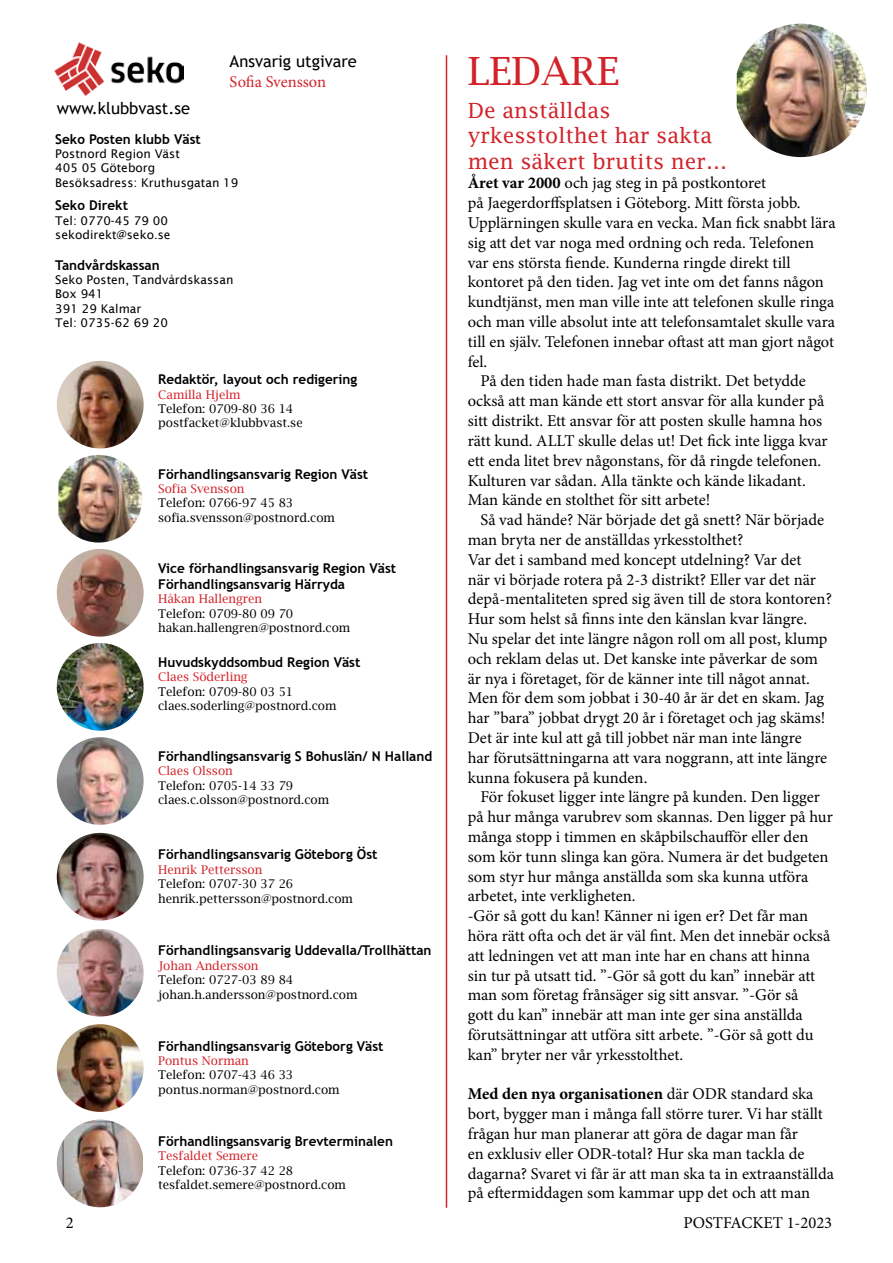
<style>
.page{position:relative;width:893px;height:1263px;background:#fff}
.page>*{position:absolute;margin:0;border:0;box-sizing:border-box;transform-origin:0 0}
.t1{font:39px "Lucida Bright";color:#d2232a}
.t2{font:21px/25.2px "Lucida Fax";color:#d2232a}
.t3{font:16.5px/19.8px "Minion Pro";letter-spacing:-.005em;color:#000}
.t4{font:16.5px "Trebuchet MS";color:#000}
.t5{font:16.5px "Minion Pro";letter-spacing:-.01em;color:#d2232a}
.t6{font:700 13.5px/16.2px "Trebuchet MS";color:#000}
.t7{font:12px/14.4px "Lucida Bright";color:#000}
.t8{font:12px/14.4px "Lucida Sans";color:#000}
.t9{font:12px "Lucida Bright";color:#d2232a}
.s1{font-weight:700}
</style>
<div class="page">
<img style="left:55px;top:43px;width:128px;height:52px">
<img style="left:58px;top:455px;width:84px;height:87px">
<img style="left:57px;top:643px;width:87px;height:88px;border-radius:44px">
<img style="left:57px;top:361px;width:87px;height:87px;border-radius:44px">
<img style="left:57px;top:737px;width:87px;height:88px;border-radius:44px">
<img style="left:57px;top:833px;width:87px;height:87px;border-radius:44px">
<img style="left:57px;top:1119px;width:86px;height:88px">
<img style="left:57px;top:1024px;width:87px;height:88px;border-radius:44px">
<img style="left:57px;top:929px;width:87px;height:87px;border-radius:44px">
<img style="left:57px;top:549px;width:87px;height:88px;border-radius:44px">
<hr style="left:446px;top:55px;width:1px;height:1153px;background:#d2232a">
<img style="left:737px;top:24px;width:130px;height:133px">
<p class="t4" style="left:57px;top:98px;width:135px">www.klubbvast.se</p>
<p class="t4" style="left:230px;top:51px;width:129px">Ansvarig utgivare</p>
<p class="t5" style="left:230px;top:71px;width:98px">Sofia Svensson</p>
<p class="t6" style="left:55px;top:131px;width:147px">Seko Posten klubb Väst</p>
<p class="t8" style="left:55px;top:146px;width:185px">Postnord Region Väst<br>405 05 Göteborg<br>Besöksadress: Kruthusgatan 19</p>
<p class="t6" style="left:55px;top:197px;width:74px">Seko Direkt</p>
<p class="t8" style="left:55px;top:213px;width:117px">Tel: 0770-45 79 00 sekodirekt@seko.se</p>
<p class="t6" style="left:55px;top:257px;width:106px">Tandvårdskassan</p>
<p class="t8" style="left:55px;top:272px;width:180px">Seko Posten, Tandvårdskassan<br>Box 941<br>391 29 Kalmar<br>Tel: 0735-62 69 20</p>
<p class="t6" style="left:158px;top:371px;width:201px">Redaktör, layout och redigering</p>
<p class="t9" style="left:158px;top:387px;width:84px">Camilla Hjelm</p>
<p class="t7" style="left:158px;top:401px;width:146px">Telefon: 0709-80 36 14 postfacket@klubbvast.se</p>
<p class="t6" style="left:158px;top:466px;width:212px">Förhandlingsansvarig Region Väst</p>
<p class="t9" style="left:158px;top:482px;width:88px">Sofia Svensson</p>
<p class="t7" style="left:158px;top:496px;width:178px">Telefon: 0766-97 45 83 sofia.svensson@postnord.com</p>
<p class="t6" style="left:158px;top:560px;width:240px">Vice förhandlingsansvarig Region Väst<br>Förhandlingsansvarig Härryda</p>
<p class="t9" style="left:158px;top:592px;width:106px">Håkan Hallengren</p>
<p class="t7" style="left:158px;top:606px;width:194px">Telefon: 0709-80 09 70 hakan.hallengren@postnord.com</p>
<p class="t6" style="left:158px;top:654px;width:204px">Huvudskyddsombud Region Väst</p>
<p class="t9" style="left:158px;top:670px;width:91px">Claes Söderling</p>
<p class="t7" style="left:158px;top:684px;width:180px">Telefon: 0709-80 03 51 claes.soderling@postnord.com</p>
<p class="t6" style="left:158px;top:748px;width:276px">Förhandlingsansvarig S Bohuslän/ N Halland</p>
<p class="t9" style="left:158px;top:764px;width:76px">Claes Olsson</p>
<p class="t7" style="left:158px;top:778px;width:173px">Telefon: 0705-14 33 79 claes.c.olsson@postnord.com</p>
<p class="t6" style="left:158px;top:846px;width:221px">Förhandlingsansvarig Göteborg Öst</p>
<p class="t9" style="left:158px;top:862px;width:106px">Henrik Pettersson</p>
<p class="t7" style="left:158px;top:876px;width:196px">Telefon: 0707-30 37 26 henrik.pettersson@postnord.com</p>
<p class="t6" style="left:158px;top:942px;width:275px">Förhandlingsansvarig Uddevalla/Trollhättan</p>
<p class="t9" style="left:158px;top:958px;width:102px">Johan Andersson</p>
<p class="t7" style="left:158px;top:972px;width:201px">Telefon: 0727-03 89 84 johan.h.andersson@postnord.com</p>
<p class="t6" style="left:158px;top:1038px;width:227px">Förhandlingsansvarig Göteborg Väst</p>
<p class="t9" style="left:158px;top:1054px;width:92px">Pontus Norman</p>
<p class="t7" style="left:158px;top:1068px;width:183px">Telefon: 0707-43 46 33 pontus.norman@postnord.com</p>
<p class="t6" style="left:158px;top:1133px;width:236px">Förhandlingsansvarig Brevterminalen</p>
<p class="t9" style="left:158px;top:1149px;width:102px">Tesfaldet Semere</p>
<p class="t7" style="left:158px;top:1163px;width:189px">Telefon: 0736-37 42 28 tesfaldet.semere@postnord.com</p>
<h1 class="t1" style="left:468px;top:49px;width:153px">LEDARE</h1>
<p class="t2" style="left:468px;top:98px;width:261px">De anställdas yrkesstolthet har sakta men säkert brutits ner…</p>
<p class="t3" style="left:468px;top:173px;width:300px"><span class="s1">Året var 2000</span> och jag steg in på postkontoret</p>
<p class="t3" style="left:468px;top:193px;width:334px">på Jaegerdorffsplatsen i Göteborg. Mitt första jobb.</p>
<p class="t3" style="left:468px;top:213px;width:369px">Upplärningen skulle vara en vecka. Man fick snabbt lära</p>
<p class="t3" style="left:468px;top:233px;width:348px">sig att det var noga med ordning och reda. Telefonen</p>
<p class="t3" style="left:468px;top:253px;width:324px">var ens största fiende. Kunderna ringde direkt till</p>
<p class="t3" style="left:468px;top:272px;width:358px">kontoret på den tiden. Jag vet inte om det fanns någon</p>
<p class="t3" style="left:468px;top:292px;width:368px">kundtjänst, men man ville inte att telefonen skulle ringa</p>
<p class="t3" style="left:468px;top:312px;width:369px">och man ville absolut inte att telefonsamtalet skulle vara</p>
<p class="t3" style="left:468px;top:332px;width:368px">till en själv. Telefonen innebar oftast att man gjort något</p>
<p class="t3" style="left:468px;top:352px;width:21px">fel.</p>
<p class="t3" style="left:480px;top:371px;width:327px">På den tiden hade man fasta distrikt. Det betydde</p>
<p class="t3" style="left:468px;top:391px;width:358px">också att man kände ett stort ansvar för alla kunder på</p>
<p class="t3" style="left:468px;top:411px;width:356px">sitt distrikt. Ett ansvar för att posten skulle hamna hos</p>
<p class="t3" style="left:468px;top:431px;width:361px">rätt kund. ALLT skulle delas ut! Det fick inte ligga kvar</p>
<p class="t3" style="left:468px;top:451px;width:355px">ett enda litet brev någonstans, för då ringde telefonen.</p>
<p class="t3" style="left:468px;top:470px;width:339px">Kulturen var sådan. Alla tänkte och kände likadant.</p>
<p class="t3" style="left:468px;top:490px;width:244px">Man kände en stolthet för sitt arbete!</p>
<p class="t3" style="left:480px;top:510px;width:345px">Så vad hände? När började det gå snett? När började</p>
<p class="t3" style="left:468px;top:530px;width:277px">man bryta ner de anställdas yrkesstolthet?</p>
<p class="t3" style="left:468px;top:550px;width:335px">Var det i samband med koncept utdelning? Var det</p>
<p class="t3" style="left:468px;top:569px;width:350px">när vi började rotera på 2-3 distrikt? Eller var det när</p>
<p class="t3" style="left:468px;top:589px;width:366px">depå-mentaliteten spred sig även till de stora kontoren?</p>
<p class="t3" style="left:468px;top:609px;width:341px">Hur som helst så finns inte den känslan kvar längre.</p>
<p class="t3" style="left:468px;top:629px;width:361px">Nu spelar det inte längre någon roll om all post, klump</p>
<p class="t3" style="left:468px;top:649px;width:352px">och reklam delas ut. Det kanske inte påverkar de som</p>
<p class="t3" style="left:468px;top:668px;width:344px">är nya i företaget, för de känner inte till något annat.</p>
<p class="t3" style="left:468px;top:688px;width:358px">Men för dem som jobbat i 30-40 år är det en skam. Jag</p>
<p class="t3" style="left:468px;top:708px;width:359px">har ”bara” jobbat drygt 20 år i företaget och jag skäms!</p>
<p class="t3" style="left:468px;top:728px;width:335px">Det är inte kul att gå till jobbet när man inte längre</p>
<p class="t3" style="left:468px;top:748px;width:361px">har förutsättningarna att vara noggrann, att inte längre</p>
<p class="t3" style="left:468px;top:767px;width:181px">kunna fokusera på kunden.</p>
<p class="t3" style="left:480px;top:787px;width:341px">För fokuset ligger inte längre på kunden. Den ligger</p>
<p class="t3" style="left:468px;top:807px;width:367px">på hur många varubrev som skannas. Den ligger på hur</p>
<p class="t3" style="left:468px;top:827px;width:342px">många stopp i timmen en skåpbilschaufför eller den</p>
<p class="t3" style="left:468px;top:847px;width:362px">som kör tunn slinga kan göra. Numera är det budgeten</p>
<p class="t3" style="left:468px;top:866px;width:342px">som styr hur många anställda som ska kunna utföra</p>
<p class="t3" style="left:468px;top:886px;width:169px">arbetet, inte verkligheten.</p>
<p class="t3" style="left:468px;top:906px;width:342px">-Gör så gott du kan! Känner ni igen er? Det får man</p>
<p class="t3" style="left:468px;top:926px;width:364px">höra rätt ofta och det är väl fint. Men det innebär också</p>
<p class="t3" style="left:468px;top:946px;width:344px">att ledningen vet att man inte har en chans att hinna</p>
<p class="t3" style="left:468px;top:965px;width:349px">sin tur på utsatt tid. ”-Gör så gott du kan” innebär att</p>
<p class="t3" style="left:468px;top:985px;width:332px">man som företag frånsäger sig sitt ansvar. ”-Gör så</p>
<p class="t3" style="left:468px;top:1005px;width:337px">gott du kan” innebär att man inte ger sina anställda</p>
<p class="t3" style="left:468px;top:1025px;width:347px">förutsättningar att utföra sitt arbete. ”-Gör så gott du</p>
<p class="t3" style="left:468px;top:1045px;width:217px">kan” bryter ner vår yrkesstolthet.</p>
<p class="t3" style="left:468px;top:1084px;width:368px"><span class="s1">Med den nya organisationen</span> där ODR standard ska bort, bygger man i många fall större turer. Vi har ställt frågan hur man planerar att göra de dagar man får<br>en exklusiv eller ODR-total? Hur ska man tackla de dagarna? Svaret vi får är att man ska ta in extraanställda på eftermiddagen som kammar upp det och att man</p>
<p class="t3" style="left:66px;top:1213px;width:9px">2</p>
<p class="t3" style="left:684px;top:1213px;width:150px">POSTFACKET 1-2023</p>
</div>
